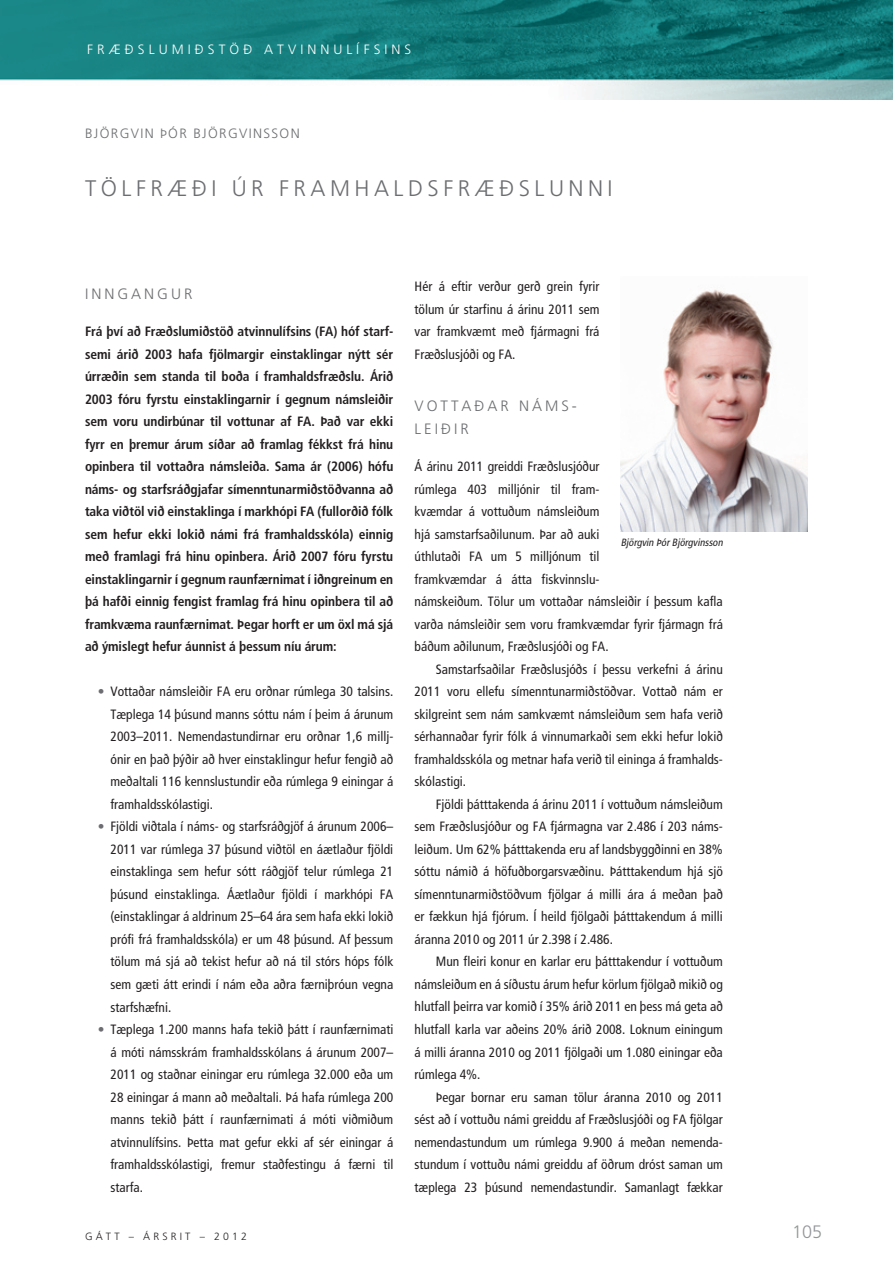
<style>
.page{position:relative;width:893px;height:1263px;background:#fff}
.page>*{position:absolute;margin:0;border:0;box-sizing:border-box;transform-origin:0 0}
.t1{font:300 22.5px "Frutiger";letter-spacing:.2em;color:#6c6d70}
.t2{font:300 18px "Frutiger";color:#939598}
.t3{font:300 15px/22.5px "Frutiger";letter-spacing:.2em;color:#6c6d70}
.t4{font:condensed 13.5px/22.5px "Frutiger";color:#231f20;text-align:justify}
.t5{font:700 condensed 13.5px/22.5px "Frutiger";letter-spacing:-.01em;color:#231f20;text-align:justify}
.t6{font:300 13.5px "Frutiger";letter-spacing:.3em;color:#fff}
.t7{font:300 13.5px "Frutiger";letter-spacing:.1em;color:#6c6d70}
.t8{font:italic condensed 10.5px "Frutiger";color:#231f20}
.t9{font:300 10.5px "Frutiger";letter-spacing:.3em;color:#231f20}
.s1{color:#6c6d70}
</style>
<div class="page">
<img style="left:0;top:0;width:893px;height:100px">
<img style="left:621px;top:289px;width:187px;height:242px">
<p class="t6" style="left:87px;top:42px;width:326px">FRÆÐSLUMIÐSTÖÐ ATVINNULÍFSINS</p>
<p class="t7" style="left:85px;top:126px;width:216px">BJÖRGVIN ÞÓR BJÖRGVINSSON</p>
<h1 class="t1" style="left:85px;top:176px;width:529px">TÖLFRÆÐI ÚR FRAMHALDSFRÆÐSLUNNI</h1>
<p class="t3" style="left:85px;top:282px;width:109px">INNGANGUR</p>
<p class="t5" style="left:85px;top:320px;width:310px">Frá því að Fræðslumiðstöð atvinnulífsins (FA) hóf starf&shy;semi árið 2003 hafa fjölmargir einstaklingar nýtt sér úrræðin sem standa til boða í framhaldsfræðslu. Árið 2003 fóru fyrstu einstaklingarnir í gegnum námsleiðir sem voru undirbúnar til vottunar af FA. Það var ekki fyrr en þremur árum síðar að framlag fékkst frá hinu opinbera til vottaðra námsleiða. Sama ár (2006) hófu náms- og starfsráðgjafar símenntunarmiðstöðvanna að taka viðtöl við einstaklinga í markhópi FA (fullorðið fólk sem hefur ekki lokið námi frá framhaldsskóla) einnig með framlagi frá hinu opinbera. Árið 2007 fóru fyrstu einstaklingarnir í gegnum raunfærnimat í iðngreinum en þá hafði einnig fengist framlag frá hinu opinbera til að framkvæma raunfærnimat. Þegar horft er um öxl má sjá að ýmislegt hefur áunnist á þessum níu árum:</p>
<p class="t4" style="left:111px;top:680px;width:284px;text-indent:-13px"><span class="s1">•</span> Vottaðar námsleiðir FA eru orðnar rúmlega 30 talsins.<br>Tæplega 14 þúsund manns sóttu nám í þeim á árunum 2003–2011. Nemendastundirnar eru orðnar 1,6 millj&shy;ónir en það þýðir að hver einstaklingur hefur fengið að meðaltali 116 kennslustundir eða rúmlega 9 einingar á framhaldsskólastigi.</p>
<p class="t4" style="left:111px;top:816px;width:284px;text-indent:-13px"><span class="s1">•</span> Fjöldi viðtala í náms- og starfsráðgjöf á árunum 2006– 2011 var rúmlega 37 þúsund viðtöl en áætlaður fjöldi einstaklinga sem hefur sótt ráðgjöf telur rúmlega 21 þúsund einstaklinga. Áætlaður fjöldi í markhópi FA (einstaklingar á aldrinum 25–64 ára sem hafa ekki lokið prófi frá framhaldsskóla) er um 48 þúsund. Af þessum tölum má sjá að tekist hefur að ná til stórs hóps fólk sem gæti átt erindi í nám eða aðra færniþróun vegna starfshæfni.</p>
<p class="t4" style="left:111px;top:1018px;width:284px;text-indent:-13px"><span class="s1">•</span> Tæplega 1.200 manns hafa tekið þátt í raunfærnimati á móti námsskrám framhaldsskólans á árunum 2007– 2011 og staðnar einingar eru rúmlega 32.000 eða um 28 einingar á mann að meðaltali. Þá hafa rúmlega 200 manns tekið þátt í raunfærnimati á móti viðmiðum atvinnulífsins. Þetta mat gefur ekki af sér einingar á framhaldsskólastigi, fremur staðfestingu á færni til starfa.</p>
<p class="t9" style="left:85px;top:1230px;width:163px">GÁTT – ÁRSRIT – 2012</p>
<p class="t4" style="left:415px;top:276px;width:186px">Hér á eftir verður gerð grein fyrir tölum úr starfinu á árinu 2011 sem var framkvæmt með fjármagni frá Fræðslusjóði og FA.</p>
<p class="t3" style="left:415px;top:395px;width:164px">VOTTAÐAR NÁMS-<br>LEIÐIR</p>
<p class="t4" style="left:415px;top:455px;width:310px;text-align:left">Á árinu 2011 greiddi Fræðslusjóður<br>rúmlega 403 milljónir til fram-<br>kvæmdar á vottuðum námsleiðum<br>hjá samstarfs aðilunum. Þar að auki<br>úthlutaði FA um 5 milljónum til<br>framkvæmdar á átta fiskvinnslu-<br>námskeiðum. Tölur um vottaðar námsleiðir í þessum kafla varða námsleiðir sem voru framkvæmdar fyrir fjármagn frá báðum aðilunum, Fræðslusjóði og FA.</p>
<p class="t4" style="left:415px;top:658px;width:310px;text-indent:21px">Samstarfsaðilar Fræðslusjóðs í þessu verkefni á árinu 2011 voru ellefu símenntunarmiðstöðvar. Vottað nám er skilgreint sem nám samkvæmt námsleiðum sem hafa verið sérhannaðar fyrir fólk á vinnumarkaði sem ekki hefur lokið framhaldsskóla og metnar hafa verið til eininga á framhalds&shy;skólastigi.</p>
<p class="t4" style="left:415px;top:793px;width:310px;text-indent:21px">Fjöldi þátttakenda á árinu 2011 í vottuðum námsleiðum sem Fræðslusjóður og FA fjármagna var 2.486 í 203 náms&shy;leiðum. Um 62% þátttakenda eru af landsbyggðinni en 38% sóttu námið á höfuðborgarsvæðinu. Þátttakendum hjá sjö símenntunarmiðstöðvum fjölgar á milli ára á meðan það er fækkun hjá fjórum. Í heild fjölgaði þátttakendum á milli áranna 2010 og 2011 úr 2.398 í 2.486.</p>
<p class="t4" style="left:415px;top:951px;width:310px;text-indent:21px">Mun fleiri konur en karlar eru þátttakendur í vottuðum námsleiðum en á síðustu árum hefur körlum fjölgað mikið og hlutfall þeirra var komið í 35% árið 2011 en þess má geta að hlutfall karla var aðeins 20% árið 2008. Loknum einingum á milli áranna 2010 og 2011 fjölgaði um 1.080 einingar eða rúmlega 4%.</p>
<p class="t4" style="left:415px;top:1086px;width:310px;text-indent:21px">Þegar bornar eru saman tölur áranna 2010 og 2011 sést að í vottuðu námi greiddu af Fræðslusjóði og FA fjölgar nemenda stundum um rúmlega 9.900 á meðan nemenda&shy;stundum í vottuðu námi greiddu af öðrum dróst saman um tæplega 23 þúsund nemendastundir. Samanlagt fækkar</p>
<p class="t8" style="left:621px;top:536px;width:106px">Björgvin ÞórBjörgvinsson</p>
<h2 class="t2" style="left:792px;top:1222px;width:32px">105</h2>
</div>
